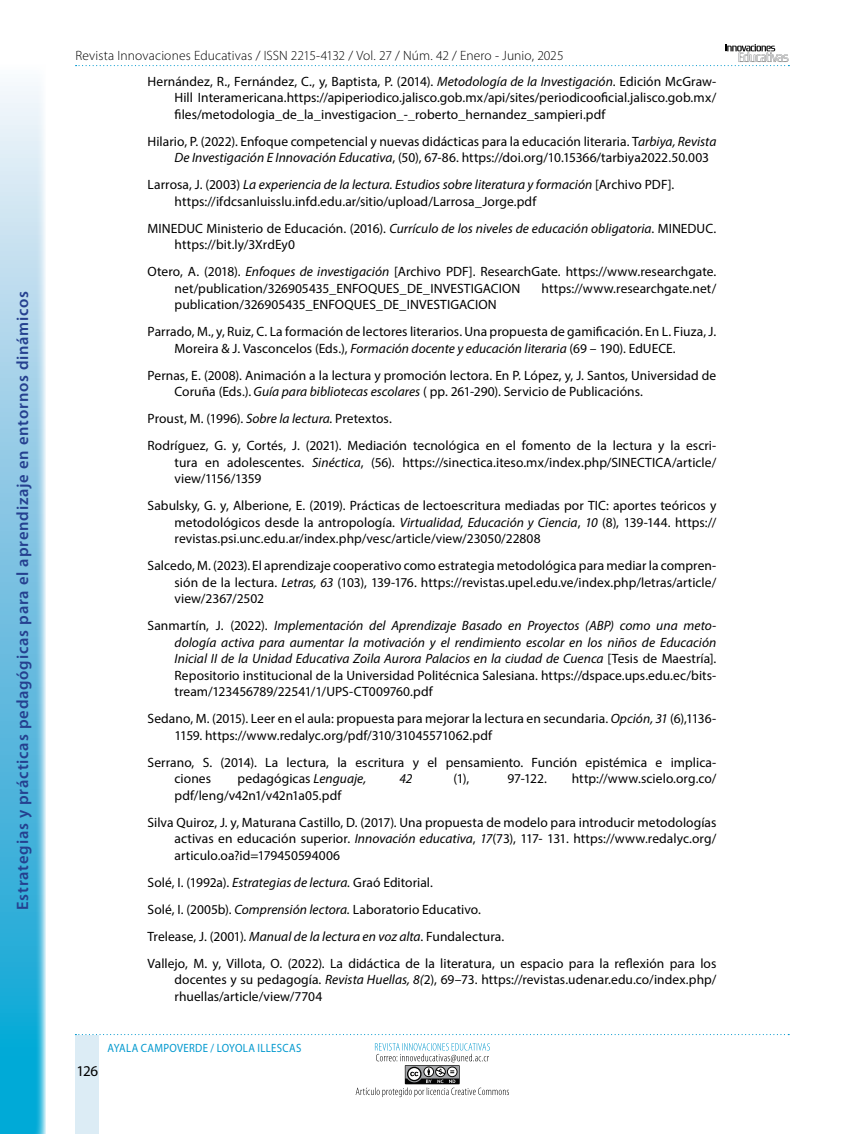
<style>
.page{position:relative;width:864px;height:1134px;background:#fff}
.page>*{position:absolute;margin:0;border:0;box-sizing:border-box;transform-origin:0 0}
.t1{font:600 16.5px "Myriad Pro";letter-spacing:.045em;color:#25408f}
.t2{font:15px "Myriad Pro";color:#000}
.t3{font:13.5px/16.5px "Myriad Pro";letter-spacing:.005em;color:#000}
.t4{font:italic 13.5px/16.5px "Myriad Pro";color:#000;text-align:justify}
.t5{font:300 13.5px "Myriad Pro";letter-spacing:.01em;color:#000}
.t6{font:12px "Myriad Pro";letter-spacing:.03em;color:#0098ce;scale:.9 1}
.s1{font-style:italic}
.s2{font-style:normal}
</style>
<div class="page">
<svg style="left:76px;top:44px;width:713px;height:22px"></svg>
<div style="left:76px;top:1035px;width:23px;height:99px;background:#dcecf5"></div>
<svg style="left:75px;top:1034px;width:714px;height:1px"></svg>
<svg style="left:356px;top:1043px;width:153px;height:54px"></svg>
<svg style="left:0;top:86px;width:46px;height:1048px;background:#7cc8e4"></svg>
<p class="t1" style="left:12px;top:910px;width:621px;rotate:-90deg">Estrategias y prácticas pedagógicas para el aprendizaje en entornos dinámicos</p>
<p class="t5" style="left:76px;top:47px;width:490px">Revista Innovaciones Educativas / ISSN 2215-4132 / Vol. 27 / Núm. 42 / Enero - Junio, 2025</p>
<p class="t3" style="left:175px;top:73px;width:543px;text-align:justify;text-indent:-27px">Hernández, R., Fernández, C., y, Baptista, P. (2014). <span class="s1">Metodología de la Investigación</span>. Edición McGraw-Hill Interamericana.https://apiperiodico.jalisco.gob.mx/api/sites/periodicooficial.jalisco.gob.mx/ files/metodologia_de_la_investigacion_-_roberto_hernandez_sampieri.pdf</p>
<p class="t3" style="left:175px;top:133px;width:543px;text-indent:-27px">Hilario, P. (2022). Enfoque competencial y nuevas didácticas para la educación literaria. T<span class="s1">arbiya, Revista<br>De Investigación E Innovación Educativa</span>, (50), 67-86. https://doi.org/10.15366/tarbiya2022.50.003</p>
<p class="t3" style="left:175px;top:176px;width:501px;text-indent:-27px">Larrosa, J. (2003) <span class="s1">La experiencia de la lectura. Estudios sobre literatura y formación</span> [Archivo PDF]. https://ifdcsanluisslu.infd.edu.ar/sitio/upload/Larrosa_Jorge.pdf</p>
<p class="t3" style="left:175px;top:220px;width:543px;text-indent:-27px">MINEDUC Ministerio de Educación. (2016). <span class="s1">Currículo de los niveles de educación obligatoria</span>. MINEDUC. https://bit.ly/3XrdEy0</p>
<p class="t3" style="left:175px;top:263px;width:543px;text-indent:-27px">Otero, A. (2018). <span class="s1">Enfoques de investigación</span> [Archivo PDF]. ResearchGate. https://www.researchgate. net/publication/326905435_ENFOQUES_DE_INVESTIGACION</p>
<p class="t3" style="left:542px;top:280px;width:176px">https://www.researchgate.net/</p>
<p class="t3" style="left:148px;top:291px;width:570px;line-height:27px;text-indent:27px">publication/326905435_ENFOQUES_DE_INVESTIGACION<br>Parrado, M., y, Ruiz, C. La formación de lectores literarios. Una propuesta de gamificación. En L. Fiuza, J.</p>
<p class="t3" style="left:148px;top:334px;width:570px;line-height:27px;text-indent:27px">Moreira &amp; J. Vasconcelos (Eds.), <span class="s1">Formación docente y educación literaria</span> (69 – 190). EdUECE.<br>Pernas, E. (2008). Animación a la lectura y promoción lectora. En P. López, y, J. Santos, Universidad de</p>
<p class="t3" style="left:148px;top:378px;width:570px;line-height:27px;text-indent:27px">Coruña (Eds.). <span class="s1">Guía para bibliotecas escolares</span> ( pp. 261-290). Servicio de Publicacións.<br>Proust, M. (1996). <span class="s1">Sobre la lectura.</span> Pretextos.<br>Rodríguez, G. y, Cortés, J. (2021). Mediación tecnológica en el fomento de la lectura y la escri-</p>
<p class="t3" style="left:175px;top:454px;width:543px">tura en adolescentes. <span class="s1">Sinéctica</span>, (56). https://sinectica.iteso.mx/index.php/SINECTICA/article/ view/1156/1359</p>
<p class="t3" style="left:175px;top:497px;width:543px;text-align:justify;text-indent:-27px">Sabulsky, G. y, Alberione, E. (2019). Prácticas de lectoescritura mediadas por TIC: aportes teóricos y metodológicos desde la antropología. <span class="s1">Virtualidad, Educación y Ciencia</span>, <span class="s1">10</span> (8), 139-144. https:// revistas.psi.unc.edu.ar/index.php/vesc/article/view/23050/22808</p>
<p class="t3" style="left:175px;top:557px;width:543px;text-align:justify;text-indent:-27px">Salcedo, M. (2023). El aprendizaje cooperativo como estrategia metodológica para mediar la compren&shy;sión de la lectura. <span class="s1">Letras, 63</span> (103), 139-176. https://revistas.upel.edu.ve/index.php/letras/article/ view/2367/2502</p>
<p class="t4" style="left:175px;top:617px;width:543px;text-indent:-27px"><span class="s2">Sanmartín, J. (2022).</span> Implementación del Aprendizaje Basado en Proyectos (ABP) como una meto&shy;dología activa para aumentar la motivación y el rendimiento escolar en los niños de Educación Inicial II de la Unidad Educativa Zoila Aurora Palacios en la ciudad de Cuenca <span class="s2">[Tesis de Maestría].<br>Repositorio institucional de la Universidad Politécnica Salesiana. https://dspace.ups.edu.ec/bits&shy;tream/123456789/22541/1/UPS-CT009760.pdf</span></p>
<p class="t3" style="left:175px;top:710px;width:543px;text-indent:-27px">Sedano, M. (2015). Leer en el aula: propuesta para mejorar la lectura en secundaria. <span class="s1">Opción, 31</span> (6),1136-<br>1159. https://www.redalyc.org/pdf/310/31045571062.pdf</p>
<p class="t3" style="left:175px;top:754px;width:543px;text-indent:-27px">Serrano, S. (2014). La lectura, la escritura y el pensamiento. Función epistémica e implica&shy;ciones</p>
<p class="t3" style="left:238px;top:770px;width:130px">pedagógicas <span class="s1">Lenguaje,</span></p>
<p class="t4" style="left:400px;top:770px;width:15px">42</p>
<p class="t3" style="left:454px;top:770px;width:17px">(1),</p>
<p class="t3" style="left:508px;top:770px;width:41px">97-122.</p>
<p class="t3" style="left:572px;top:770px;width:146px">http://www.scielo.org.co/</p>
<p class="t3" style="left:148px;top:781px;width:570px;line-height:27px;text-indent:27px">pdf/leng/v42n1/v42n1a05.pdf<br>Silva Quiroz, J. y, Maturana Castillo, D. (2017). Una propuesta de modelo para introducir metodologías</p>
<p class="t3" style="left:175px;top:830px;width:543px">activas en educación superior. <span class="s1">Innovación educativa</span>, <span class="s1">17</span>(73), 117- 131. https://www.redalyc.org/ articulo.oa?id=179450594006</p>
<p class="t3" style="left:148px;top:868px;width:570px;line-height:27px">Solé, I. (1992a). <span class="s1">Estrategias de lectura.</span> Graó Editorial.<br>Solé, I. (2005b). <span class="s1">Comprensión lectora.</span> Laboratorio Educativo.<br>Trelease, J. (2001). <span class="s1">Manual de la lectura en voz alta</span>. Fundalectura.<br>Vallejo, M. y, Villota, O. (2022). La didáctica de la literatura, un espacio para la reflexión para los</p>
<p class="t3" style="left:175px;top:971px;width:543px">docentes y su pedagogía. <span class="s1">Revista Huellas, 8(</span>2), 69–73. https://revistas.udenar.edu.co/index.php/ rhuellas/article/view/7704</p>
<p class="t2" style="left:76px;top:1061px;width:23px">126</p>
<p class="t6" style="left:108px;top:1040px;width:217px">AYALA CAMPOVERDE / LOYOLA ILLESCAS</p>
</div>
